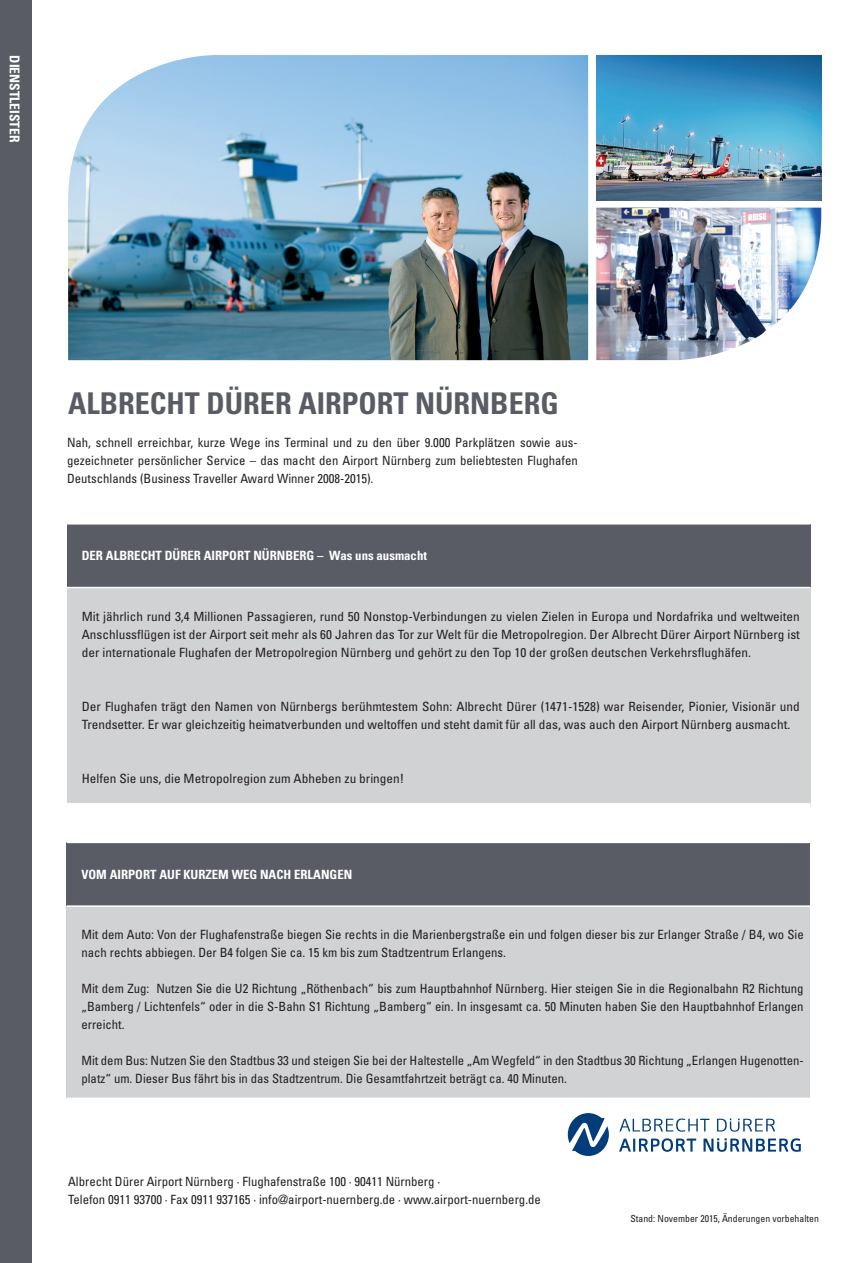
<style>
.page{position:relative;width:862px;height:1263px;background:#fff}
.page>*{position:absolute;margin:0;border:0;box-sizing:border-box;transform-origin:0 0}
.t1{font:700 condensed 30px "Univers LT Std";color:#595c65}
.t2{font:700 condensed 13.5px "Univers LT Std";color:#fff}
.t3{font:condensed 12.75px/18px "Univers LT Std";color:#231f20;text-align:justify}
.t4{font:condensed 12.75px/18px "Univers LT Std";color:#231f20;text-align:justify;scale:1.04 1}
.t5{font:700 condensed 12.75px "Univers LT Std";color:#fff}
.t6{font:condensed 9.75px "Univers LT Std";color:#231f20}
</style>
<div class="page">
<div style="left:0;top:0;width:32px;height:1263px;background:#595c65"></div>
<img style="left:68px;top:55px;width:519px;height:305px">
<img style="left:596px;top:55px;width:224px;height:145px">
<img style="left:596px;top:208px;width:224px;height:152px">
<div style="left:67px;top:524px;width:742px;height:63px;background:#595c65"></div>
<div style="left:67px;top:587px;width:742px;height:220px;background:#d1d2d4"></div>
<hr style="left:67px;top:587px;width:742px;height:1px;background:#fff">
<div style="left:67px;top:803px;width:742px;height:7px;background:#fff"></div>
<div style="left:67px;top:842px;width:742px;height:64px;background:#595c65"></div>
<div style="left:67px;top:906px;width:742px;height:192px;background:#d1d2d4"></div>
<hr style="left:67px;top:842px;width:742px;height:1px;background:#fff">
<hr style="left:67px;top:905px;width:742px;height:2px;background:#fff">
<svg style="left:567px;top:1113px;width:233px;height:43px"></svg>
<p class="t2" style="left:23px;top:55px;width:89px;rotate:90deg">DIENSTLEISTER</p>
<p class="t1" style="left:68px;top:385px;width:492px">ALBRECHT DÜRER AIRPORT NÜRNBERG</p>
<p class="t3" style="left:67px;top:433px;width:512px">Nah, schnell erreichbar, kurze Wege ins Terminal und zu den über 9.000 Parkplätzen sowie aus&shy;gezeichneter persönlicher Service – das macht den Airport Nürnberg zum beliebtesten Flughafen Deutschlands (Business Traveller Award Winner 2008-2015).</p>
<p class="t5" style="left:82px;top:548px;width:346px">DER ALBRECHT DÜRER AIRPORT NÜRNBERG – Was uns ausmacht</p>
<p class="t4" style="left:82px;top:607px;width:691px">Mit jährlich rund 3,4 Millionen Passagieren, rund 50 Nonstop-Verbindungen zu vielen Zielen in Europa und Nordafrika und weltweiten Anschlussflügen ist der Airport seit mehr als 60 Jahren das Tor zur Welt für die Metropolregion. Der Albrecht Dürer Airport Nürnberg ist der internationale Flughafen der Metropolregion Nürnberg und gehört zu den Top 10 der großen deutschen Verkehrsflughäfen.</p>
<p class="t4" style="left:82px;top:697px;width:691px">Der Flughafen trägt den Namen von Nürnbergs berühmtestem Sohn: Albrecht Dürer (1471-1528) war Reisender, Pionier, Visionär und<br>Trendsetter. Er war gleichzeitig heimatverbunden und weltoffen und steht damit für all das, was auch den Airport Nürnberg ausmacht.</p>
<p class="t4" style="left:82px;top:769px;width:311px">Helfen Sie uns, die Metropolregion zum Abheben zu bringen!</p>
<p class="t5" style="left:81px;top:866px;width:272px">VOM AIRPORT AUF KURZEM WEG NACH ERLANGEN</p>
<p class="t3" style="left:81px;top:926px;width:723px">Mit dem Auto: Von der Flughafenstraße biegen Sie rechts in die Marienbergstraße ein und folgen dieser bis zur Erlanger Straße / B4, wo Sie nach rechts abbiegen. Der B4 folgen Sie ca. 15 km bis zum Stadtzentrum Erlangens.</p>
<p class="t3" style="left:81px;top:980px;width:723px">Mit dem Zug: Nutzen Sie die U2 Richtung „Röthenbach“ bis zum Hauptbahnhof Nürnberg. Hier steigen Sie in die Regionalbahn R2 Richtung „Bamberg / Lichtenfels“ oder in die S-Bahn S1 Richtung „Bamberg“ ein. In insgesamt ca. 50 Minuten haben Sie den Hauptbahnhof Erlangen erreicht.</p>
<p class="t3" style="left:81px;top:1052px;width:723px">Mit dem Bus: Nutzen Sie den Stadtbus 33 und steigen Sie bei der Haltestelle „Am Wegfeld“ in den Stadtbus 30 Richtung „Erlangen Hugenotten&shy;platz“ um. Dieser Bus fährt bis in das Stadtzentrum. Die Gesamtfahrtzeit beträgt ca. 40 Minuten.</p>
<p class="t3" style="left:68px;top:1172px;width:373px">Albrecht Dürer Airport Nürnberg · Flughafenstraße 100 · 90411 Nürnberg ·</p>
<p class="t3" style="left:68px;top:1190px;width:474px">Telefon 0911 93700 · Fax 0911 937165 · info@airport-nuernberg.de · www.airport-nuernberg.de</p>
<p class="t6" style="left:630px;top:1212px;width:190px">Stand: November 2015, Änderungen vorbehalten</p>
</div>
